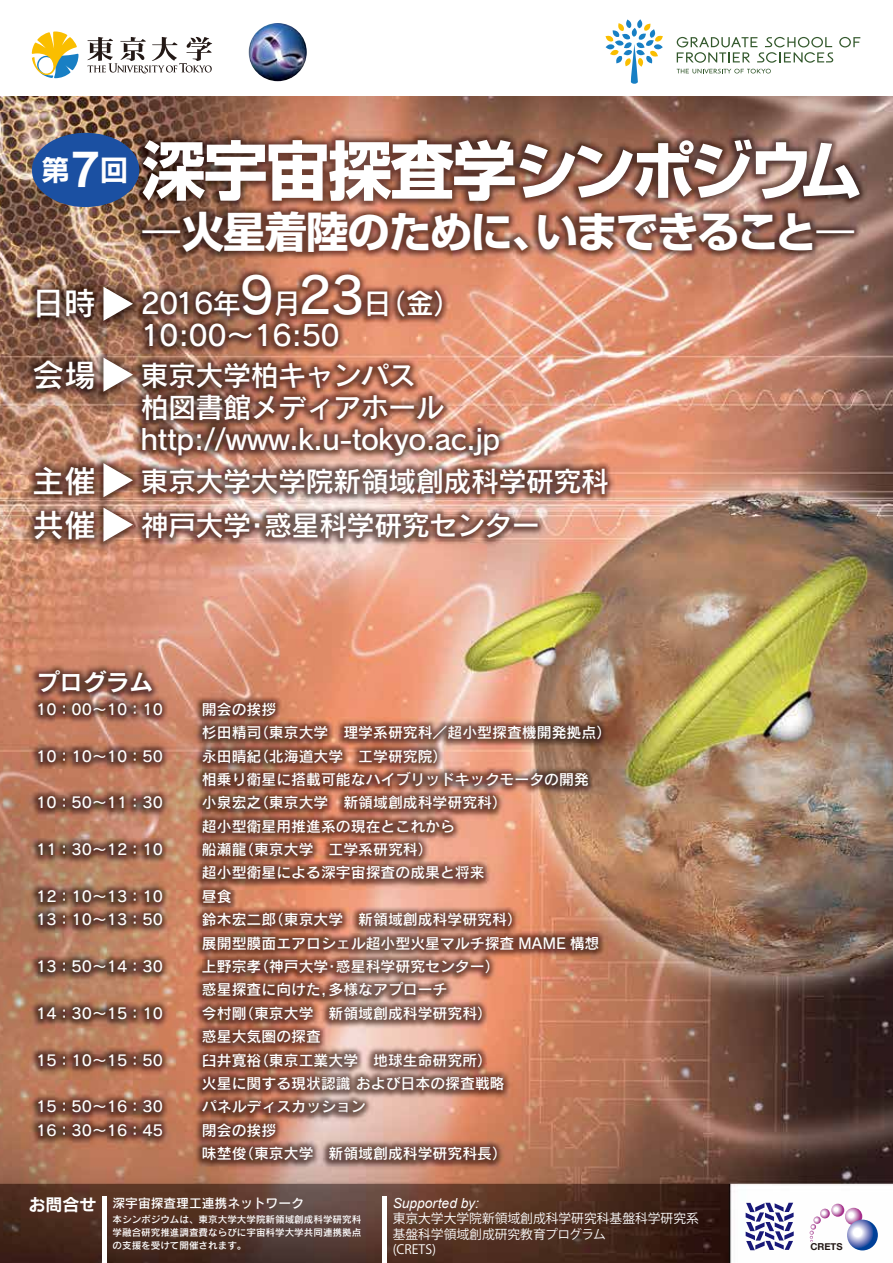
<style>
.page{position:relative;width:893px;height:1263px;background:#fff}
.page>*{position:absolute;margin:0;border:0;box-sizing:border-box;transform-origin:0 0}
.t1{font:700 63.75px "Shin Go Pro";letter-spacing:-.025em;color:#fff}
.t2{font:700 42.45px "Shin Go Pro";letter-spacing:-.04em;color:#fff}
.t3{font:31.8px "Rodin CID DB";color:#fff}
.t4{font:28.2px/31.8px "Rodin CID DB";letter-spacing:-.025em;color:#fff}
.t5{font:23.4px "Rodin CID B";color:#fff}
.t6{font:16.95px "Rodin CID B";color:#fff}
.t7{font:14.85px/23.4px "Rodin CID DB";color:#fff}
.t8{font:italic 13.8px "Arial";color:#fff}
.t9{font:12.75px/15.3px "Koz Go Pro";color:#fff}
.t10{font:12.75px "Rodin CID DB";color:#fff}
.t11{font:9.6px/12.8px "Rodin CID DB";color:#fff;text-align:justify}
.t12{font:700 9.6px "Helvetica Neue";color:#231815}
.s1{font-family:"Rodin CID B";font-weight:400;font-size:45.15px}
.s2{font-size:63.75px}
.s3{font-weight:300}
.s4{font-size:49.35px}
</style>
<div class="page">
<img style="left:0;top:96px;width:893px;height:1167px">
<hr style="left:102px;top:1197px;width:4px;height:66px;background:#fff">
<hr style="left:383px;top:1197px;width:4px;height:66px;background:#fff">
<svg style="left:746px;top:1203px;width:48px;height:47px"></svg>
<svg style="left:845px;top:1208px;width:17px;height:17px"></svg>
<svg style="left:810px;top:1204px;width:34px;height:38px"></svg>
<svg style="left:847px;top:1219px;width:31px;height:31px"></svg>
<svg style="left:32px;top:31px;width:46px;height:47px"></svg>
<svg style="left:87px;top:37px;width:125px;height:36px"></svg>
<svg style="left:677px;top:69px;width:94px;height:4px"></svg>
<svg style="left:677px;top:37px;width:156px;height:26px"></svg>
<svg style="left:839px;top:37px;width:21px;height:10px"></svg>
<svg style="left:606px;top:19px;width:57px;height:65px"></svg>
<img style="left:249px;top:23px;width:58px;height:58px;border-radius:29px">
<div style="left:32px;top:133px;width:107px;height:74px;background:#1b50a2;border-radius:50%"></div>
<svg style="left:103px;top:287px;width:30px;height:34px"></svg>
<svg style="left:103px;top:358px;width:30px;height:34px"></svg>
<svg style="left:103px;top:463px;width:30px;height:34px"></svg>
<svg style="left:103px;top:508px;width:30px;height:34px"></svg>
<h1 class="t1" style="left:41px;top:120px;width:823px"><sup>第</sup><span class="s1">7</span><sup>回</sup>深宇宙探査学シンポジウム</h1>
<h2 class="t2" style="left:32px;top:198px;width:826px"><span class="s2">　</span> <span class="s3">ー</span>火星着陸のために、いまできること<span class="s3">ー</span></h2>
<h3 class="t4" style="left:140px;top:287px;width:322px">2016年<span class="s4">9</span>月<span class="s4">23</span>日（金）<br>10:00～16:50</h3>
<h3 class="t3" style="left:32px;top:283px;width:65px">日時</h3>
<h3 class="t3" style="left:32px;top:354px;width:65px">会場</h3>
<h3 class="t4" style="left:140px;top:359px;width:361px">東京大学柏キャンパス<br>柏図書館メディアホールhttp://www.k.u-tokyo.ac.jp</h3>
<h3 class="t3" style="left:32px;top:460px;width:65px">主催</h3>
<h3 class="t4" style="left:140px;top:464px;width:470px">東京大学大学院新領域創成科学研究科</h3>
<h3 class="t3" style="left:32px;top:504px;width:65px">共催</h3>
<h3 class="t4" style="left:140px;top:509px;width:401px">神戸大学・惑星科学研究センター</h3>
<h3 class="t5" style="left:36px;top:667px;width:118px">プログラム</h3>
<p class="t7" style="left:36px;top:697px;width:128px">10：00～10：10</p>
<p class="t7" style="left:202px;top:697px;width:411px">開会の挨拶<br>杉田精司（東京大学　理学系研究科／超小型探査機開発拠点）</p>
<p class="t7" style="left:36px;top:744px;width:128px">10：10～10：50</p>
<p class="t7" style="left:202px;top:744px;width:388px">永田晴紀（北海道大学　工学研究院）<br>相乗り衛星に搭載可能なハイブリッドキックモータの開発</p>
<p class="t7" style="left:36px;top:790px;width:128px">10：50～11：30</p>
<p class="t7" style="left:202px;top:790px;width:307px">小泉宏之（東京大学　新領域創成科学研究科）超小型衛星用推進系の現在とこれから</p>
<p class="t7" style="left:36px;top:837px;width:128px">11：30～12：10</p>
<p class="t7" style="left:202px;top:837px;width:284px">船瀬龍（東京大学　工学系研究科）<br>超小型衛星による深宇宙探査の成果と将来</p>
<p class="t7" style="left:36px;top:884px;width:128px">12：10～13：10</p>
<p class="t7" style="left:202px;top:884px;width:31px">昼食</p>
<p class="t7" style="left:36px;top:907px;width:128px">13：10～13：50</p>
<p class="t7" style="left:202px;top:907px;width:399px">鈴木宏二郎（東京大学　新領域創成科学研究科）<br>展開型膜面エアロシェル超小型火星マルチ探査 MAME 構想</p>
<p class="t7" style="left:36px;top:954px;width:128px">13：50～14：30</p>
<p class="t7" style="left:202px;top:954px;width:299px">上野宗孝（神戸大学・惑星科学研究センター）惑星探査に向けた，多様なアプローチ</p>
<p class="t7" style="left:36px;top:1001px;width:128px">14：30～15：10</p>
<p class="t7" style="left:202px;top:1001px;width:292px">今村剛（東京大学　新領域創成科学研究科）惑星大気圏の探査</p>
<p class="t7" style="left:36px;top:1048px;width:128px">15：10～15：50</p>
<p class="t7" style="left:202px;top:1048px;width:304px">臼井寛裕（東京工業大学　地球生命研究所）火星に関する現状認識 および日本の探査戦略</p>
<p class="t7" style="left:36px;top:1094px;width:128px">15：50～16：30</p>
<p class="t7" style="left:202px;top:1094px;width:165px">パネルディスカッション</p>
<p class="t7" style="left:36px;top:1118px;width:128px">16：30～16：45</p>
<p class="t7" style="left:202px;top:1118px;width:307px">閉会の挨拶<br>味埜俊（東京大学　新領域創成科学研究科長）</p>
<p class="t6" style="left:29px;top:1193px;width:70px">お問合せ</p>
<p class="t8" style="left:393px;top:1194px;width:88px">Supported by:</p>
<p class="t9" style="left:393px;top:1211px;width:308px">東京大学大学院新領域創成科学研究科基盤科学研究系基盤科学領域創成研究教育プログラム<br>(CRETS)</p>
<p class="t10" style="left:113px;top:1195px;width:193px">深宇宙探査理工連携ネットワーク</p>
<p class="t11" style="left:113px;top:1213px;width:250px">本シンポジウムは、東京大学大学院新領域創成科学研究科学融合研究推進調査費ならびに宇宙科学大学共同連携拠点の支援を受けて開催されます。</p>
<p class="t12" style="left:810px;top:1241px;width:34px">CRETS</p>
</div>
